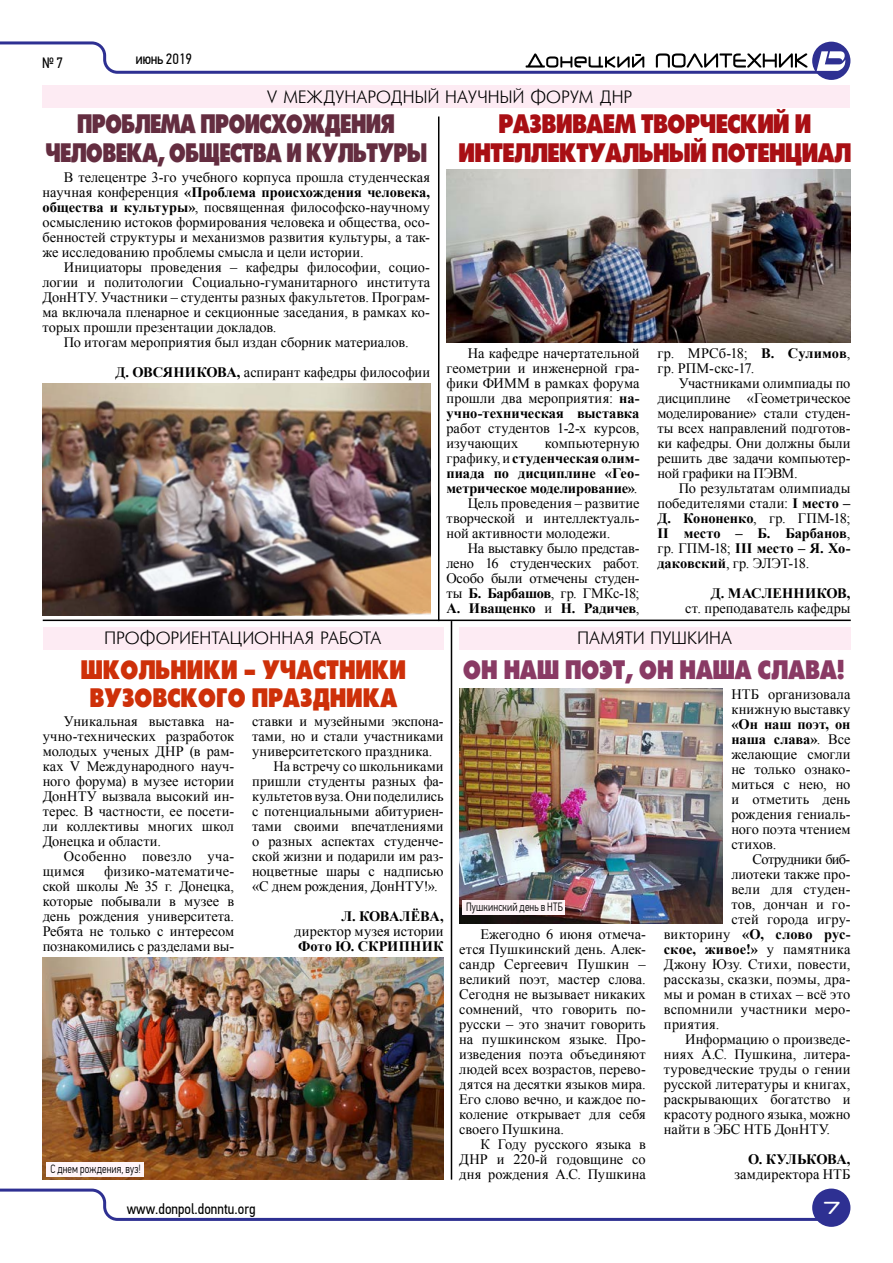
<style>
.page{position:relative;width:893px;height:1263px;background:#fff}
.page>*{position:absolute;margin:0;border:0;box-sizing:border-box;transform-origin:0 0}
.t1{font:28.5px/28.5px "Futura Press Press";letter-spacing:-.025em;color:#642d40;text-align:center;scale:.79 1}
.t2{font:28.5px/28.5px "Futura Press Press";letter-spacing:-.02em;color:#a90f14;text-align:center;scale:.85 1}
.t3{font:28.5px/28.5px "Futura Press Press";color:#ce3009;text-align:center;scale:.85 1}
.t4{font:28.5px "Futura Press Press";color:#893a64;scale:.85 1}
.t5{font:300 19.5px "Futura";letter-spacing:.025em;color:#000}
.t6{font:500 19.5px "Neuropol";color:#fff}
.t7{font:15px "PF Din Text Cond Pro";color:#000}
.t8{font:14.4px/15px "Times New Roman";letter-spacing:.005em;color:#000;text-align:justify}
.t9{font:700 14.4px "Times New Roman";letter-spacing:-.005em;color:#000}
.t10{font:14.4px "Times New Roman";letter-spacing:-.02em;color:#000}
.t11{font:14.4px "Times New Roman";letter-spacing:-.015em;color:#000}
.t12{font:700 14.4px "Times New Roman";letter-spacing:-.025em;color:#000}
.t13{font:14.4px "Times New Roman";letter-spacing:-.04em;color:#000}
.t14{font:14.4px "Times New Roman";letter-spacing:.03em;color:#000}
.t15{font:300 12px "PF Din Text Cond Pro";letter-spacing:.015em;color:#000;scale:.9 1}
.s1{font-weight:700}
.s2{font-weight:400}
</style>
<div class="page">
<div style="left:812px;top:42px;width:38px;height:38px;background:#2e3092;border-radius:50%"></div>
<svg style="left:0;top:41px;width:845px;height:33px"></svg>
<div style="left:812px;top:1188px;width:38px;height:39px;background:#2e3092;border-radius:50%"></div>
<svg style="left:0;top:1188px;width:842px;height:33px"></svg>
<hr style="left:43px;top:620px;width:808px;height:1px;background:#000">
<div style="left:43px;top:627px;width:401px;height:23px;background:#fdebf3"></div>
<hr style="left:438px;top:117px;width:1px;height:504px;background:#000">
<img style="left:43px;top:957px;width:401px;height:223px">
<div style="left:46px;top:1163px;width:98px;height:14px;background:#fef4f8"></div>
<div style="left:459px;top:627px;width:391px;height:23px;background:#fdebf3"></div>
<div style="left:43px;top:85px;width:807px;height:23px;background:#fdebf3"></div>
<img style="left:459px;top:689px;width:264px;height:234px">
<div style="left:462px;top:901px;width:102px;height:14px;background:#fef4f8"></div>
<img style="left:42px;top:384px;width:388px;height:231px">
<img style="left:446px;top:169px;width:404px;height:173px">
<hr style="left:451px;top:621px;width:1px;height:558px;background:#000">
<p class="t7" style="left:42px;top:54px;width:22px">№ 7</p>
<p class="t7" style="left:135px;top:50px;width:58px">июнь 2019</p>
<h2 class="t5" style="left:267px;top:86px;width:367px">V МЕЖДУНАРОДНЫЙ НАУЧНЫЙ ФОРУМ ДНР</h2>
<h1 class="t1" style="left:45px;top:110px;width:485px">ПРОБЛЕМА ПРОИСХОЖДЕНИЯ<br>ЧЕЛОВЕКА, ОБЩЕСТВА И КУЛЬТУРЫ</h1>
<p class="t8" style="left:43px;top:170px;width:389px;text-indent:21px">В телецентре 3-го учебного корпуса прошла студенческая научная конференция <span class="s1">«Проблема происхождения человека, общества и культуры»</span>, посвященная философско-научному осмыслению истоков формирования человека и общества, осо&shy;бенностей структуры и механизмов развития культуры, а так&shy;же исследованию проблемы смысла и цели истории.</p>
<p class="t8" style="left:43px;top:260px;width:389px;text-indent:21px">Инициаторы проведения – кафедры философии, социо&shy;логии и политологии Социально-гуманитарного института ДонНТУ. Участники – студенты разных факультетов. Програм&shy;ма включала пленарное и секционные заседания, в рамках ко&shy;торых прошли презентации докладов.</p>
<p class="t8" style="left:116px;top:327px;width:316px;line-height:30px;text-indent:-52px">По итогам мероприятия был издан сборник материалов.<br><span class="s1">Д. ОВСЯНИКОВА,</span> аспирант кафедры философии</p>
<h2 class="t5" style="left:105px;top:628px;width:278px">ПРОФОРИЕНТАЦИОННАЯ РАБОТА</h2>
<h1 class="t2" style="left:458px;top:110px;width:463px">РАЗВИВАЕМ ТВОРЧЕСКИЙ И<br>ИНТЕЛЛЕКТУАЛЬНЫЙ ПОТЕНЦИАЛ</h1>
<p class="t8" style="left:446px;top:345px;width:194px;text-indent:21px">На кафедре начертательной геометрии и инженерной гра&shy;фики ФИММ в рамках форума прошли два мероприятия: <span class="s1">на&shy;учно-техническая выставка</span></p>
<p class="t8" style="left:446px;top:420px;width:194px">работ студентов 1-2-х курсов, изучающих</p>
<p class="t8" style="left:545px;top:435px;width:96px">компьютерную</p>
<p class="t9" style="left:446px;top:448px;width:194px"><span class="s2">графику, и</span> студенческая олим-</p>
<p class="t9" style="left:446px;top:463px;width:194px">пиада по дисциплине «Гео-</p>
<p class="t9" style="left:446px;top:478px;width:193px">метрическое моделирование»<span class="s2">.</span></p>
<p class="t8" style="left:468px;top:495px;width:173px">Цель проведения – развитие</p>
<p class="t8" style="left:446px;top:510px;width:194px">творческой и интеллектуаль-</p>
<p class="t8" style="left:446px;top:525px;width:165px">ной активности молодежи.</p>
<p class="t8" style="left:468px;top:540px;width:173px">На выставку было представ-</p>
<p class="t10" style="left:446px;top:553px;width:194px">лено 16 студенческих работ.</p>
<p class="t11" style="left:446px;top:568px;width:194px">Особо были отмечены студен-</p>
<p class="t8" style="left:446px;top:585px;width:194px">ты <span class="s1">Б. Барбашов</span>, гр. ГМКс-18;</p>
<p class="t9" style="left:446px;top:598px;width:194px">А. Иващенко <span class="s2">и</span> Н. Радичев<span class="s2">,</span></p>
<p class="t8" style="left:657px;top:345px;width:194px">гр. МРСб-18; <span class="s1">В. Сулимов</span>, гр. РПМ-скс-17.</p>
<p class="t8" style="left:657px;top:375px;width:194px;text-indent:21px">Участниками олимпиады по дисциплине «Геометрическое моделирование» стали студен&shy;ты всех направлений подготов&shy;ки кафедры. Они должны были решить две задачи компьютер&shy;ной графики на ПЭВМ.</p>
<p class="t8" style="left:657px;top:480px;width:194px;text-indent:21px">По результатам олимпиады победителями стали: <span class="s1">I место – Д. Кононенко</span>, гр. ГПМ-18; <span class="s1">II место – Б. Барбанов</span>, гр. ГПМ-18; <span class="s1">III место – Я. Хо&shy;даковский</span>, гр. ЭЛЭТ-18.</p>
<p class="t9" style="left:711px;top:583px;width:141px">Д. МАСЛЕННИКОВ,</p>
<p class="t8" style="left:685px;top:600px;width:167px">ст. преподаватель кафедры</p>
<h2 class="t5" style="left:578px;top:628px;width:156px">ПАМЯТИ ПУШКИНА</h2>
<h1 class="t3" style="left:81px;top:655px;width:384px">ШКОЛЬНИКИ - УЧАСТНИКИ<br>ВУЗОВСКОГО ПРАЗДНИКА</h1>
<p class="t8" style="left:43px;top:713px;width:193px;text-indent:21px">Уникальная выставка на&shy;учно-технических разработок молодых ученых ДНР (в рам&shy;ках V Международного науч&shy;ного форума) в музее истории ДонНТУ вызвала высокий ин&shy;терес. В частности, ее посети&shy;ли коллективы многих школ Донецка и области.</p>
<p class="t8" style="left:43px;top:848px;width:193px;text-indent:21px">Особенно повезло уча&shy;щимся</p>
<p class="t8" style="left:43px;top:863px;width:193px;text-indent:61px">физико-математиче&shy;ской школы № 35 г. Донецка, которые побывали в музее в день рождения университета.<br>Ребята не только с интересом познакомились с разделами вы-</p>
<p class="t8" style="left:252px;top:713px;width:193px">ставки и музейными экспона-</p>
<p class="t8" style="left:252px;top:728px;width:193px">тами, но и стали участниками</p>
<p class="t8" style="left:252px;top:743px;width:182px">университетского праздника.</p>
<p class="t8" style="left:273px;top:758px;width:172px">На встречу со школьниками</p>
<p class="t8" style="left:252px;top:773px;width:193px">пришли студенты разных фа-</p>
<p class="t8" style="left:252px;top:788px;width:193px">культетов вуза. Они поделились</p>
<p class="t8" style="left:252px;top:803px;width:193px">с потенциальными абитуриен-</p>
<p class="t8" style="left:252px;top:818px;width:193px">тами своими впечатлениями</p>
<p class="t8" style="left:252px;top:833px;width:193px">о разных аспектах студенче-</p>
<p class="t8" style="left:252px;top:848px;width:193px">ской жизни и подарили им раз-</p>
<p class="t8" style="left:252px;top:863px;width:193px">ноцветные шары с надписью</p>
<p class="t8" style="left:252px;top:878px;width:187px">«С днем рождения, ДонНТУ!».</p>
<p class="t12" style="left:341px;top:906px;width:104px">Л. КОВАЛЁВА,</p>
<p class="t8" style="left:294px;top:923px;width:151px">директор музея истории</p>
<p class="t9" style="left:298px;top:936px;width:147px">Фото Ю. СКРИПНИК</p>
<p class="t15" style="left:50px;top:1162px;width:102px">С днем рождения, вуз!</p>
<h1 class="t4" style="left:463px;top:652px;width:450px">ОН НАШ ПОЭТ, ОН НАША СЛАВА!</h1>
<p class="t15" style="left:466px;top:900px;width:109px">Пушкинский день в НТБ</p>
<p class="t8" style="left:459px;top:926px;width:188px;text-indent:21px">Ежегодно 6 июня отмеча&shy;ется Пушкинский день. Алек&shy;сандр Сергеевич Пушкин – великий поэт, мастер слова.<br>Сегодня не вызывает никаких сомнений, что говорить по&shy;русски – это значит говорить на пушкинском языке. Про&shy;изведения поэта объединяют людей всех возрастов, перево&shy;дятся на десятки языков мира.<br>Его слово вечно, и каждое по&shy;коление открывает для себя своего Пушкина.</p>
<p class="t8" style="left:459px;top:1136px;width:188px;text-indent:21px">К Году русского языка в ДНР и 220-й годовщине со дня рождения А.С. Пушкина</p>
<p class="t8" style="left:731px;top:686px;width:121px">НТБ организовала книжную выставку</p>
<p class="t8" style="left:731px;top:717px;width:121px"><span class="s1">«Он наш поэт, он наша слава»</span>. Все желающие смогли не только ознако&shy;миться с нею, но и отметить день рождения гениаль&shy;ного поэта чтением стихов.</p>
<p class="t13" style="left:753px;top:850px;width:99px">Сотрудники биб-</p>
<p class="t8" style="left:731px;top:866px;width:121px">лиотеки также про-</p>
<p class="t8" style="left:731px;top:881px;width:121px">вели для студен-</p>
<p class="t8" style="left:731px;top:896px;width:121px">тов, дончан и го-</p>
<p class="t8" style="left:731px;top:911px;width:121px">стей города игру-</p>
<p class="t9" style="left:664px;top:924px;width:188px"><span class="s2">викторину</span> «О, слово рус-</p>
<p class="t9" style="left:664px;top:939px;width:188px">ское, живое!» <span class="s2">у памятника</span></p>
<p class="t8" style="left:664px;top:956px;width:188px">Джону Юзу. Стихи, повести,</p>
<p class="t8" style="left:664px;top:971px;width:188px">рассказы, сказки, поэмы, дра-</p>
<p class="t8" style="left:664px;top:986px;width:188px">мы и роман в стихах – всё это</p>
<p class="t8" style="left:664px;top:1001px;width:188px">вспомнили участники меро-</p>
<p class="t14" style="left:664px;top:1015px;width:57px">приятия.</p>
<p class="t8" style="left:685px;top:1031px;width:167px">Информацию о произведе-</p>
<p class="t8" style="left:664px;top:1046px;width:188px">ниях А.С. Пушкина, литера-</p>
<p class="t8" style="left:664px;top:1061px;width:188px">туроведческие труды о гении</p>
<p class="t8" style="left:664px;top:1076px;width:188px">русской литературы и книгах,</p>
<p class="t8" style="left:664px;top:1091px;width:188px">раскрывающих богатство и</p>
<p class="t8" style="left:664px;top:1106px;width:188px">красоту родного языка, можно</p>
<p class="t8" style="left:664px;top:1121px;width:168px">найти в ЭБС НТБ ДонНТУ.</p>
<p class="t12" style="left:748px;top:1149px;width:104px">О. КУЛЬКОВА,</p>
<p class="t8" style="left:734px;top:1166px;width:117px">замдиректора НТБ</p>
<p class="t7" style="left:127px;top:1200px;width:130px">www.donpol.donntu.org</p>
<h2 class="t6" style="left:823px;top:1199px;width:19px">7</h2>
</div>
